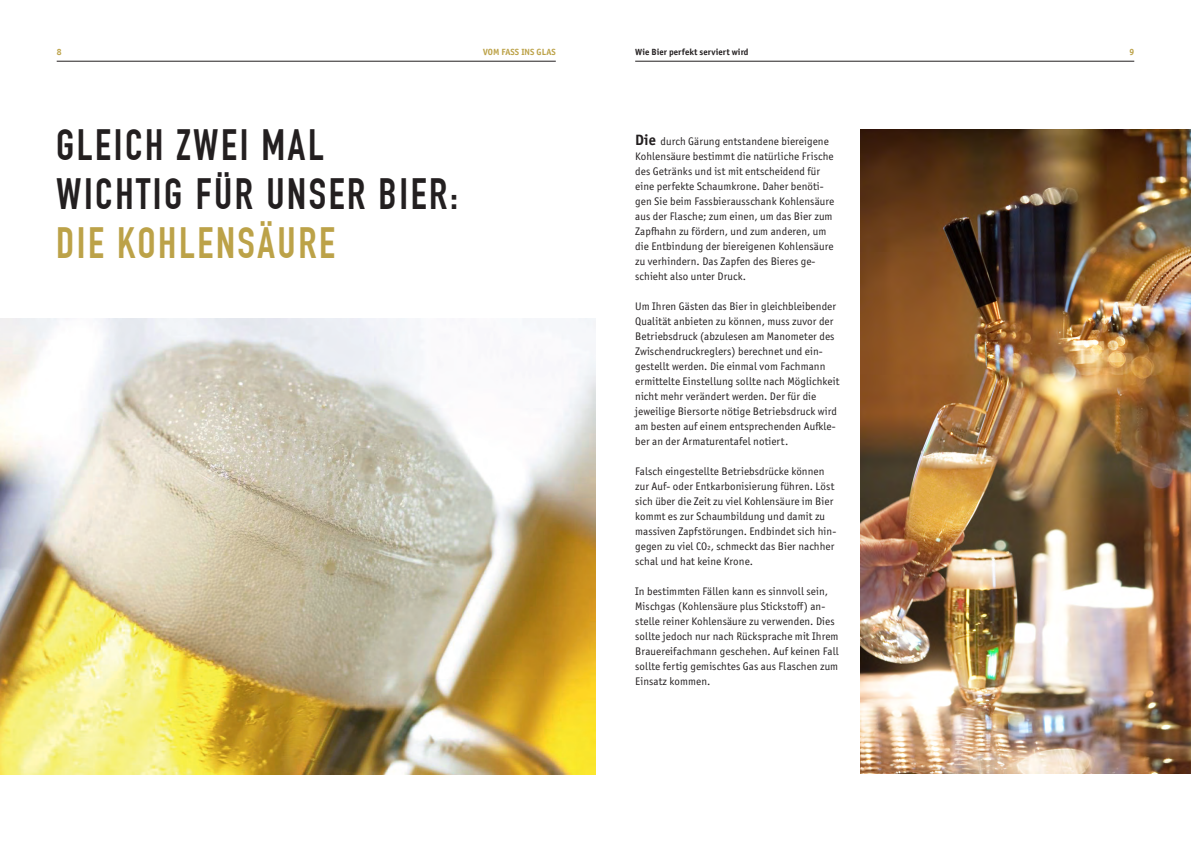
<style>
.page{position:relative;width:1191px;height:842px;background:#fff}
.page>*{position:absolute;margin:0;border:0;box-sizing:border-box;transform-origin:0 0}
.t1{font:700 42.9px "DIN Condensed";letter-spacing:.06em;color:#231f20}
.t2{font:700 42.9px "DIN Condensed";letter-spacing:.06em;color:#bca248}
.t3{font:11px/15px "Officina Sans ITC Pro";letter-spacing:.01em;color:#231f20}
.t4{font:700 9px "Officina Sans ITC Pro";letter-spacing:.01em;color:#231f20}
.t5{font:700 9px "Officina Sans ITC Pro";letter-spacing:.01em;color:#bca248}
.t6{font:700 9px "Officina Ser ITC";color:#bca248}
.s1{font-weight:700;font-size:15px}
.s2{font-size:6.4px}
</style>
<div class="page">
<img style="left:860px;top:130px;width:331px;height:644px">
<img style="left:0;top:319px;width:595px;height:455px">
<hr style="left:57px;top:61px;width:499px;height:1px;background:#231f20">
<hr style="left:635px;top:61px;width:499px;height:1px;background:#231f20">
<p class="t6" style="left:57px;top:46px;width:6px">8</p>
<p class="t5" style="left:483px;top:46px;width:74px">VOM FASS INS GLAS</p>
<p class="t4" style="left:635px;top:46px;width:115px">Wie Bier perfekt serviert wird</p>
<p class="t6" style="left:1129px;top:46px;width:6px">9</p>
<p class="t1" style="left:56px;top:120px;width:269px">GLEICH ZWEI MAL</p>
<p class="t1" style="left:56px;top:169px;width:403px">WICHTIG FÜR UNSER BIER:</p>
<p class="t2" style="left:56px;top:218px;width:281px">DIE KOHLENSÄURE</p>
<p class="t3" style="left:635px;top:133px;width:201px"><span class="s1">Die</span> durch Gärung entstandene biereigene Kohlensäure bestimmt die natürliche Frische des Getränks und ist mit entscheidend für eine perfekte Schaumkrone. Daher benöti&shy;gen Sie beim Fassbierausschank Kohlensäure aus der Flasche; zum einen, um das Bier zum Zapfhahn zu fördern, und zum anderen, um die Entbindung der biereigenen Kohlensäure zu verhindern. Das Zapfen des Bieres ge&shy;schieht also unter Druck.</p>
<p class="t3" style="left:635px;top:298px;width:206px">Um Ihren Gästen das Bier in gleichbleibender Qualität anbieten zu können, muss zuvor der Betriebsdruck (abzulesen am Manometer des Zwischendruckreglers) berechnet und ein&shy;gestellt werden. Die einmal vom Fachmann ermittelte Einstellung sollte nach Möglichkeit nicht mehr verändert werden. Der für die jeweilige Biersorte nötige Betriebsdruck wird am besten auf einem entsprechenden Aufkle&shy;ber an der Armaturentafel notiert.</p>
<p class="t3" style="left:635px;top:463px;width:202px">Falsch eingestellte Betriebsdrücke können zur Auf- oder Entkarbonisierung führen. Löst sich über die Zeit zu viel Kohlensäure im Bier kommt es zur Schaumbildung und damit zu massiven Zapfstörungen. Endbindet sich hin&shy;gegen zu viel CO<span class="s2">2</span>, schmeckt das Bier nachher schal und hat keine Krone.</p>
<p class="t3" style="left:635px;top:583px;width:205px">In bestimmten Fällen kann es sinnvoll sein, Mischgas (Kohlensäure plus Stickstoff) an&shy;stelle reiner Kohlensäure zu verwenden. Dies sollte jedoch nur nach Rücksprache mit Ihrem Brauereifachmann geschehen. Auf keinen Fall sollte fertig gemischtes Gas aus Flaschen zum Einsatz kommen.</p>
</div>
